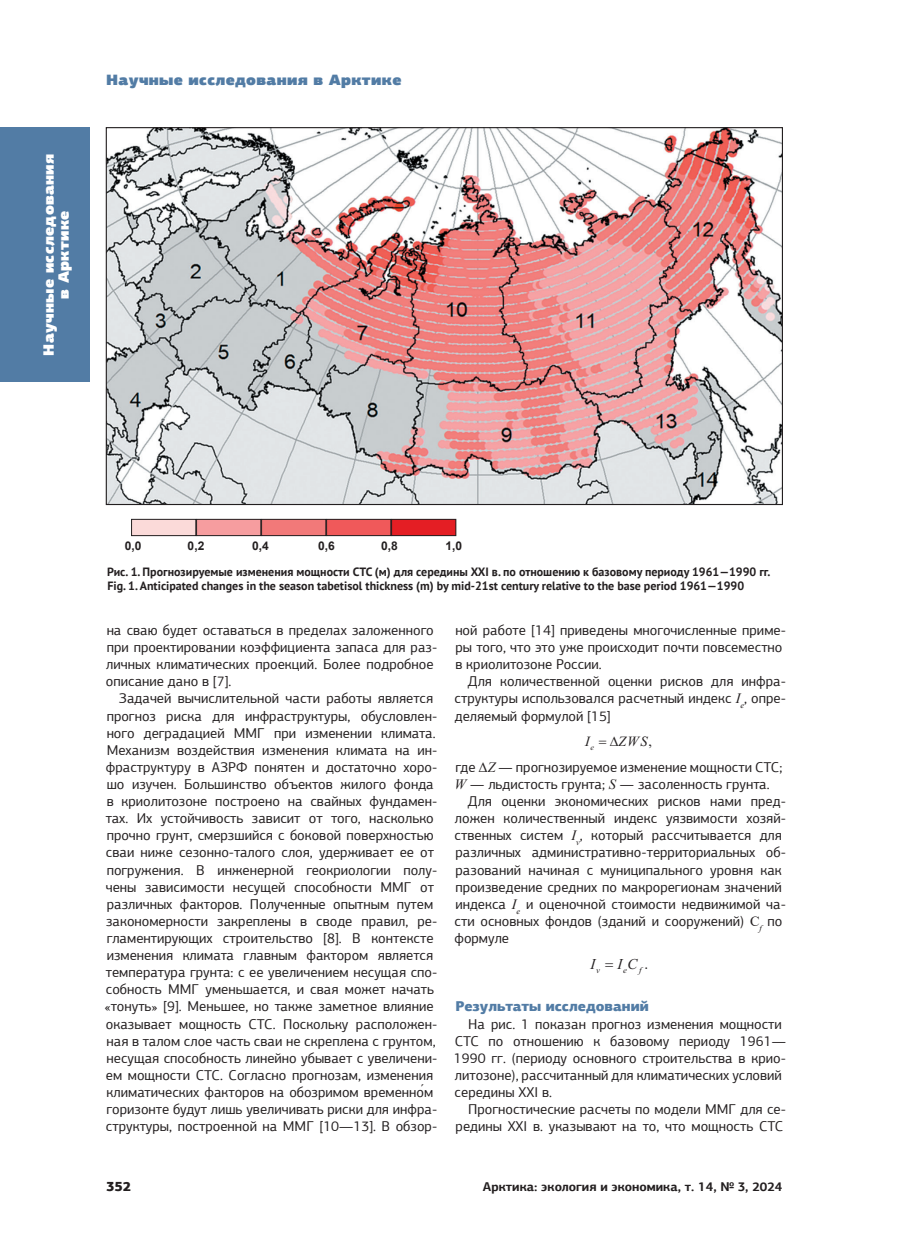
<style>
.page{position:relative;width:910px;height:1251px;background:#fff}
.page>*{position:absolute;margin:0;border:0;box-sizing:border-box;transform-origin:0 0}
.t1{font:900 15px "PF Agora Sans Pro";letter-spacing:.02em;color:#527ca5}
.t2{font:900 15px/15px "PF Agora Sans Pro";letter-spacing:.02em;color:#fff;text-align:center}
.t3{font:italic 15px "Times New Roman";color:#231f20}
.t4{font:14.25px/17.1px "PF Agora Sans Pro";color:#231f20}
.t5{font:900 14.25px "PF Agora Sans Pro";color:#527ca5}
.t6{font:italic 14.1px "Times New Roman";color:#231f20}
.t7{font:900 13.5px "PF Agora Sans Pro";color:#231f20}
.t8{font:700 12.75px "PF Agora Sans Pro";color:#231f20}
.t9{font:700 12px/14.4px "PT Sans";color:#231f20}
.t10{font:700 12px "Arial";color:#231f20}
.t11{font:italic 8.7px "Times New Roman";color:#231f20}
.t12{font:italic 8.1px "Times New Roman";color:#231f20}
.s1{font-family:"Times New Roman"}
.s2{font-family:"Times New Roman";font-style:italic}
.s3{font-style:normal}
</style>
<div class="page">
<div style="left:0;top:128px;width:89px;height:254px;background:#527ca5"></div>
<img style="left:108px;top:129px;width:673px;height:374px">
<div style="left:132px;top:519px;width:64px;height:16px;background:#fbdad9"></div>
<div style="left:131px;top:519px;width:65px;height:17px;border:1px solid #231f20"></div>
<div style="left:197px;top:519px;width:64px;height:16px;background:#f69d9f"></div>
<div style="left:196px;top:519px;width:65px;height:17px;border:1px solid #231f20"></div>
<div style="left:262px;top:519px;width:64px;height:16px;background:#f27979"></div>
<div style="left:261px;top:519px;width:65px;height:17px;border:1px solid #231f20"></div>
<div style="left:327px;top:519px;width:64px;height:16px;background:#f0595a"></div>
<div style="left:326px;top:519px;width:65px;height:17px;border:1px solid #231f20"></div>
<div style="left:392px;top:519px;width:64px;height:16px;background:#e41e24"></div>
<div style="left:391px;top:519px;width:65px;height:17px;border:1px solid #231f20"></div>
<p class="t2" style="left:41px;top:355px;width:203px;rotate:-90deg">Научные исследования в Арктике</p>
<p class="t1" style="left:106px;top:70px;width:297px">Научные исследования в Арктике</p>
<p class="t10" style="left:125px;top:537px;width:18px">0,0</p>
<p class="t10" style="left:188px;top:537px;width:18px">0,2</p>
<p class="t10" style="left:252px;top:537px;width:18px">0,4</p>
<p class="t10" style="left:318px;top:537px;width:18px">0,6</p>
<p class="t10" style="left:381px;top:537px;width:18px">0,8</p>
<p class="t10" style="left:445px;top:537px;width:18px">1,0</p>
<p class="t9" style="left:107px;top:564px;width:665px">Рис. 1. Прогнозируемые изменения мощности СТС (м) для середины XXI в. по отношению к базовому периоду 1961—1990 гг.<br>Fig. 1. Anticipated changes in the season tabetisol thickness (m) by mid-21st century relative to the base period 1961—1990</p>
<p class="t4" style="left:106px;top:621px;width:333px">на сваю будет оставаться в пределах заложенного при проектировании коэффициента запаса для раз&shy;личных климатических проекций. Более подробное описание дано в [7].</p>
<p class="t4" style="left:105px;top:690px;width:334px;text-indent:14px">Задачей вычислительной части работы является прогноз риска для инфраструктуры, обусловлен&shy;ного деградацией ММГ при изменении климата.<br>Механизм воздействия изменения климата на ин&shy;фраструктуру в АЗРФ понятен и достаточно хоро&shy;шо изучен. Большинство объектов жилого фонда в криолитозоне построено на свайных фундамен&shy;тах. Их устойчивость зависит от того, насколько прочно грунт, смерзшийся с боковой поверхностью сваи ниже сезонно-талого слоя, удерживает ее от погружения. В инженерной геокриологии полу&shy;чены зависимости несущей способности ММГ от различных факторов. Полученные опытным путем закономерности закреплены в своде правил, ре&shy;гламентирующих строительство [8]. В контексте изменения климата главным фактором является температура грунта: с ее увеличением несущая спо&shy;собность ММГ уменьшается, и свая может начать «тонуть» [9]. Меньшее, но также заметное влияние оказывает мощность СТС. Поскольку расположен&shy;ная в талом слое часть сваи не скреплена с грунтом, несущая способность линейно убывает с увеличени&shy;ем мощности СТС. Согласно прогнозам, изменения климатических факторов на обозримом временно<span class="s1">́</span>м горизонте будут лишь увеличивать риски для инфра&shy;структуры, построенной на ММГ [10—13]. В обзор-</p>
<p class="t4" style="left:455px;top:621px;width:332px">ной работе [14] приведены многочисленные приме&shy;ры того, что это уже происходит почти повсеместно в криолитозоне России.</p>
<p class="t4" style="left:455px;top:672px;width:333px;text-align:justify;text-indent:13px">Для количественной оценки рисков для инфра&shy;структуры использовался расчетный индекс <span class="s2">I</span><sub>e</sub>, опре&shy;деляемый формулой [15]</p>
<p class="t6" style="left:585px;top:731px;width:6px">I</p>
<p class="t6" style="left:618px;top:731px;width:35px">ZWS<span class="s3">,</span></p>
<p class="t12" style="left:590px;top:741px;width:5px">e</p>
<p class="t4" style="left:455px;top:758px;width:328px">где <span class="s1">Δ</span><span class="s2">Z</span> — прогнозируемое изменение мощности СТС;</p>
<p class="t4" style="left:454px;top:775px;width:317px"><span class="s2">W</span> — льдистость грунта; <span class="s2">S</span> — засоленность грунта.</p>
<p class="t4" style="left:468px;top:792px;width:319px">Для оценки экономических рисков нами пред-</p>
<p class="t4" style="left:455px;top:809px;width:332px">ложен количественный индекс уязвимости хозяй-</p>
<p class="t4" style="left:455px;top:826px;width:329px">ственных систем <span class="s2">I</span><sub>v</sub>, который рассчитывается для</p>
<p class="t4" style="left:456px;top:843px;width:332px">различных административно-территориальных об-</p>
<p class="t4" style="left:456px;top:861px;width:328px">разований начиная с муниципального уровня как</p>
<p class="t4" style="left:455px;top:878px;width:328px">произведение средних по макрорегионам значений</p>
<p class="t4" style="left:455px;top:895px;width:332px">индекса <span class="s2">I</span><sub>e</sub> и оценочной стоимости недвижимой ча-</p>
<p class="t4" style="left:455px;top:912px;width:329px">сти основных фондов (зданий и сооружений) <span class="s1">С</span><sub>f</sub> по</p>
<p class="t4" style="left:454px;top:929px;width:56px">формуле</p>
<p class="t3" style="left:590px;top:953px;width:6px">I</p>
<p class="t3" style="left:617px;top:953px;width:6px">I</p>
<p class="t11" style="left:596px;top:964px;width:5px">v</p>
<p class="t11" style="left:623px;top:964px;width:27px">e<sup>C</sup>f <sup>.</sup></p>
<p class="t5" style="left:456px;top:996px;width:195px">Результаты исследований</p>
<p class="t4" style="left:454px;top:1014px;width:334px;text-indent:14px">На рис. 1 показан прогноз изменения мощности СТС по отношению к базовому периоду 1961— 1990 гг. (периоду основного строительства в крио&shy;литозоне), рассчитанный для климатических условий середины XXI в.</p>
<p class="t4" style="left:456px;top:1100px;width:332px;text-align:right">Прогностические расчеты по модели ММГ для се&shy;редины XXI в. указывают на то, что мощность СТС</p>
<p class="t7" style="left:106px;top:1177px;width:26px">352</p>
<p class="t8" style="left:483px;top:1178px;width:301px">Арктика: экология и экономика, т. 14, № 3, 2024</p>
</div>
